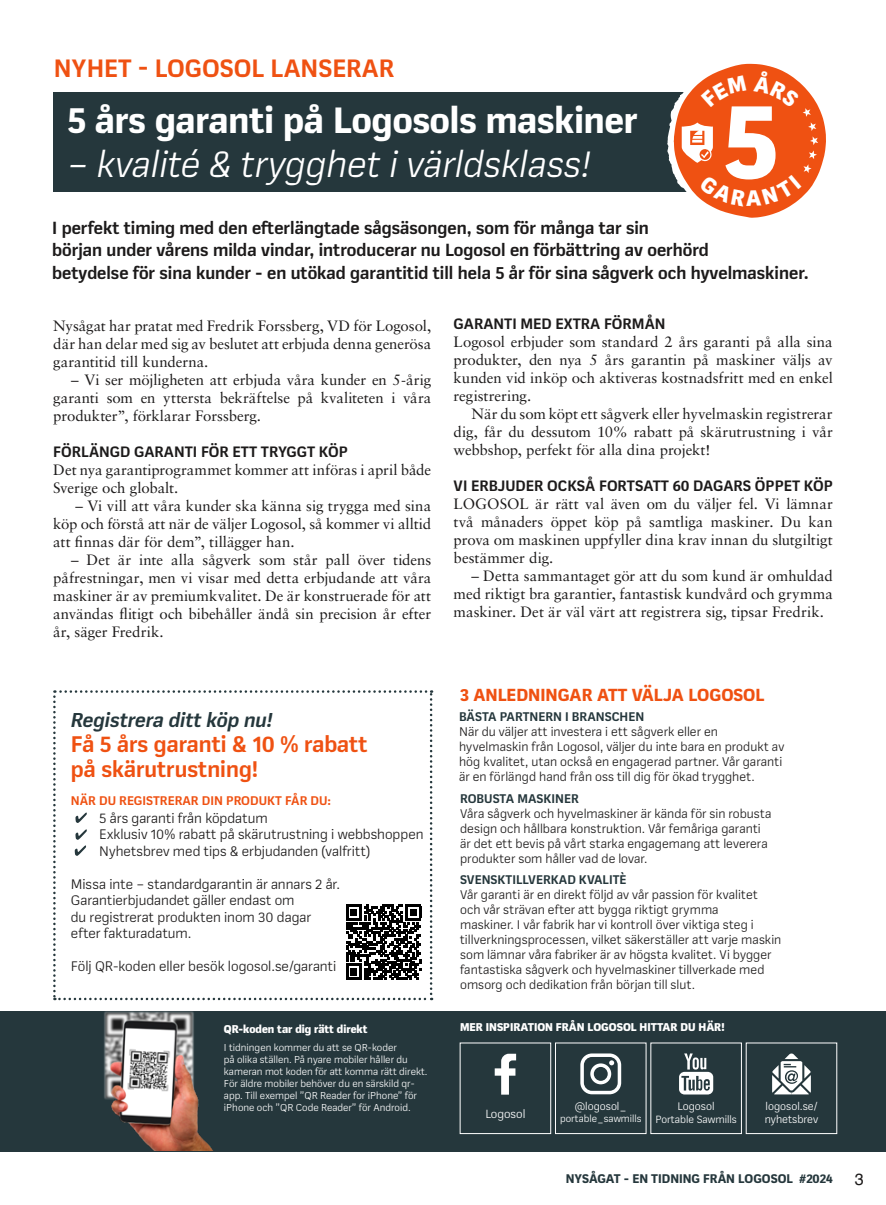
<style>
.page{position:relative;width:886px;height:1205px;background:#fff}
.page>*{position:absolute;margin:0;border:0;box-sizing:border-box;transform-origin:0 0}
.t1{font:900 106.38px "Mynor";color:#fff}
.t2{font:italic 36.38px "Mynor";color:#fff}
.t3{font:800 36.38px "Mynor";color:#fff}
.t4{font:700 25px "Mynor";color:#ef5112}
.t5{font:700 22.5px/25px "Mynor";color:#ef5112}
.t6{font:italic 700 20px "Mynor";color:#25373c}
.t7{font:700 17.5px/22.5px "Mynor";color:#1c1a1a}
.t8{font:800 17.38px "Mynor";color:#ef5112}
.t9{font:16.25px "Helvetica";color:#1c1a1a}
.t10{font:15px/18px "Sabon LT Pro";letter-spacing:-.005em;color:#1c1a1a;text-align:justify}
.t11{font:700 15px "Mynor";color:#1c1a1a}
.t12{font:13.75px/16.5px "Mynor";color:#1c1a1a}
.t13{font:12.5px/15px "Mynor";letter-spacing:.005em;color:#1c1a1a}
.t14{font:700 12.5px "Mynor";color:#25373c}
.t15{font:800 12.5px "Mynor";color:#25373c}
.t16{font:700 12.5px "Mynor";color:#ef5112}
.t17{font:11.75px "Mynor";color:#fff}
.t18{font:900 11.25px "Mynor";color:#fff}
.t19{font:10.88px/13px "Mynor";color:#fff}
.t20{font:10.38px "Mynor";color:#fff}
.t21{font:10px/12px "Mynor";color:#fff}
</style>
<div class="page">
<div style="left:0;top:1011px;width:886px;height:141px;background:#25373c"></div>
<img style="left:104px;top:1011px;width:109px;height:139px">
<div style="left:53px;top:92px;width:699px;height:99px;background:#25373c"></div>
<svg style="left:53px;top:690px;width:379px;height:310px"></svg>
<svg style="left:580px;top:1053px;width:41px;height:41px"></svg>
<div style="left:555px;top:1042px;width:91px;height:92px;border:1px solid #fff"></div>
<svg style="left:495px;top:1054px;width:21px;height:40px"></svg>
<div style="left:460px;top:1042px;width:91px;height:92px;border:1px solid #fff"></div>
<svg style="left:772px;top:1053px;width:39px;height:41px"></svg>
<svg style="left:679px;top:1053px;width:34px;height:41px"></svg>
<div style="left:650px;top:1042px;width:92px;height:92px;border:1px solid #fff"></div>
<svg style="left:667px;top:63px;width:159px;height:155px"></svg>
<h3 class="t4" style="left:54px;top:52px;width:342px">NYHET - LOGOSOL LANSERAR</h3>
<h2 class="t3" style="left:67px;top:97px;width:572px">5 års garanti på Logosols maskiner</h2>
<h2 class="t2" style="left:67px;top:141px;width:525px">– kvalité &amp; trygghet i världsklass!</h2>
<h1 class="t1" style="left:723px;top:71px;width:56px">5</h1>
<p class="t7" style="left:52px;top:216px;width:758px">I perfekt timing med den efterlängtade sågsäsongen, som för många tar sin<br>början under vårens milda vindar, introducerar nu Logosol en förbättring av oerhörd<br>betydelse för sina kunder - en utökad garantitid till hela 5 år för sina sågverk och hyvelmaskiner.</p>
<p class="t10" style="left:53px;top:317px;width:379px">Nysågat har pratat med Fredrik Forssberg, VD för Logosol, där han delar med sig av beslutet att erbjuda denna generösa garantitid till kunderna.</p>
<p class="t10" style="left:53px;top:371px;width:379px;text-indent:18px">– Vi ser möjligheten att erbjuda våra kunder en 5-årig garanti som en yttersta bekräftelse på kvaliteten i våra produkter”, förklarar Forssberg.</p>
<p class="t11" style="left:53px;top:442px;width:296px">FÖRLÄNGD GARANTI FÖR ETT TRYGGT KÖP</p>
<p class="t10" style="left:53px;top:461px;width:379px">Det nya garantiprogrammet kommer att införas i april både<br>Sverige och globalt.</p>
<p class="t10" style="left:53px;top:497px;width:379px;text-indent:22px">– Vi vill att våra kunder ska känna sig trygga med sina köp och förstå att när de väljer Logosol, så kommer vi alltid att finnas där för dem”, tillägger han.</p>
<p class="t10" style="left:53px;top:551px;width:379px;text-indent:18px">– Det är inte alla sågverk som står pall över tidens påfrestningar, men vi visar med detta erbjudande att våra maskiner är av premiumkvalitet. De är konstruerade för att användas flitigt och bibehåller ändå sin precision år efter år, säger Fredrik.</p>
<h3 class="t6" style="left:71px;top:706px;width:203px">Registrera ditt köp nu!</h3>
<h3 class="t5" style="left:71px;top:731px;width:298px">Få 5 års garanti &amp; 10 % rabatt på skärutrustning!</h3>
<p class="t16" style="left:71px;top:793px;width:262px">NÄR DU REGISTRERAR DIN PRODUKT FÅR DU:</p>
<p class="t12" style="left:99px;top:809px;width:326px">5 års garanti från köpdatum<br>Exklusiv 10% rabatt på skärutrustning i webbshoppen<br>Nyhetsbrev med tips &amp; erbjudanden (valfritt)</p>
<p class="t12" style="left:71px;top:875px;width:271px">Missa inte – standardgarantin är annars 2 år.<br>Garantierbjudandet gäller endast om<br>du registrerat produkten inom 30 dagar efter fakturadatum.</p>
<p class="t12" style="left:71px;top:958px;width:267px">Följ QR-koden eller besök logosol.se/garanti</p>
<p class="t18" style="left:224px;top:1022px;width:145px">QR-koden tar dig rätt direkt</p>
<p class="t21" style="left:224px;top:1041px;width:205px">I tidningen kommer du att se QR-koder<br>på olika ställen. På nyare mobiler håller du kameran mot koden för att komma rätt direkt.<br>För äldre mobiler behöver du en särskild qr&shy;app. Till exempel ”QR Reader for iPhone” för iPhone och ”QR Code Reader” för Android.</p>
<p class="t11" style="left:454px;top:314px;width:213px">GARANTI MED EXTRA FÖRMÅN</p>
<p class="t10" style="left:454px;top:332px;width:381px">Logosol erbjuder som standard 2 års garanti på alla sina produkter, den nya 5 års garantin på maskiner väljs av kunden vid inköp och aktiveras kostnadsfritt med en enkel registrering.</p>
<p class="t10" style="left:454px;top:404px;width:381px;text-indent:18px">När du som köpt ett sågverk eller hyvelmaskin registrerar dig, får du dessutom 10% rabatt på skärutrustning i vår webbshop, perfekt för alla dina projekt!</p>
<p class="t11" style="left:454px;top:476px;width:381px">VI ERBJUDER OCKSÅ FORTSATT 60 DAGARS ÖPPET KÖP</p>
<p class="t10" style="left:454px;top:494px;width:381px">LOGOSOL är rätt val även om du väljer fel. Vi lämnar två månaders öppet köp på samtliga maskiner. Du kan prova om maskinen uppfyller dina krav innan du slutgiltigt bestämmer dig.</p>
<p class="t10" style="left:454px;top:566px;width:381px;text-indent:18px">– Detta sammantaget gör att du som kund är omhuldad med riktigt bra garantier, fantastisk kundvård och grymma maskiner. Det är väl värt att registrera sig, tipsar Fredrik.</p>
<p class="t8" style="left:460px;top:683px;width:306px">3 ANLEDNINGAR ATT VÄLJA LOGOSOL</p>
<p class="t14" style="left:459px;top:708px;width:187px">BÄSTA PARTNERN I BRANSCHEN</p>
<p class="t13" style="left:459px;top:724px;width:327px">När du väljer att investera i ett sågverk eller en hyvelmaskin från Logosol, väljer du inte bara en produkt av hög kvalitet, utan också en engagerad partner. Vår garanti är en förlängd hand från oss till dig för ökad trygghet.</p>
<p class="t14" style="left:460px;top:790px;width:120px">ROBUSTA MASKINER</p>
<p class="t13" style="left:460px;top:805px;width:313px">Våra sågverk och hyvelmaskiner är kända för sin robusta design och hållbara konstruktion. Vår femåriga garanti är det ett bevis på vårt starka engagemang att leverera produkter som håller vad de lovar.</p>
<p class="t14" style="left:460px;top:871px;width:168px">SVENSKTILLVERKAD KVALITÈ</p>
<p class="t13" style="left:460px;top:887px;width:323px">Vår garanti är en direkt följd av vår passion för kvalitet<br>och vår strävan efter att bygga riktigt grymma<br>maskiner. I vår fabrik har vi kontroll över viktiga steg i tillverkningsprocessen, vilket säkerställer att varje maskin som lämnar våra fabriker är av högsta kvalitet. Vi bygger fantastiska sågverk och hyvelmaskiner tillverkade med omsorg och dedikation från början till slut.</p>
<p class="t18" style="left:460px;top:1020px;width:266px">MER INSPIRATION FRÅN LOGOSOL HITTAR DU HÄR!</p>
<p class="t17" style="left:485px;top:1106px;width:42px">Logosol</p>
<p class="t19" style="left:765px;top:1099px;width:55px">logosol.se/ nyhetsbrev</p>
<p class="t19" style="left:678px;top:1099px;width:38px">Logosol</p>
<p class="t20" style="left:655px;top:1112px;width:83px">Portable Sawmills</p>
<p class="t19" style="left:575px;top:1099px;width:54px">@logosol_</p>
<p class="t21" style="left:560px;top:1112px;width:83px">portable_sawmills</p>
<p class="t15" style="left:566px;top:1170px;width:269px">NYSÅGAT - EN TIDNING FRÅN LOGOSOL #2024</p>
<p class="t9" style="left:855px;top:1166px;width:11px">3</p>
</div>
